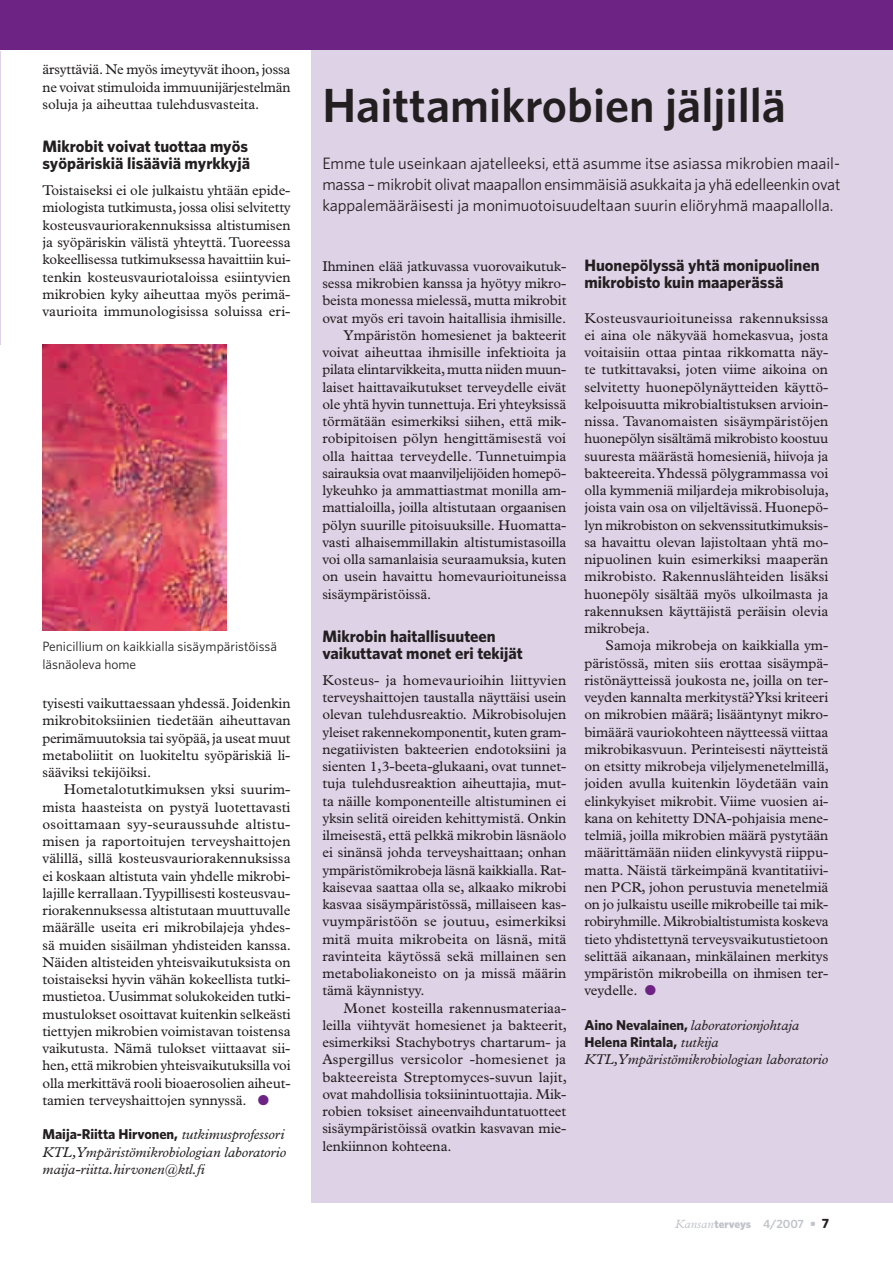
<style>
.page{position:relative;width:893px;height:1263px;background:#fff}
.page>*{position:absolute;margin:0;border:0;box-sizing:border-box;transform-origin:0 0}
.t1{font:600 48px "Whitney";color:#231f20}
.t2{font:16.5px/21px "Whitney";letter-spacing:-.005em;color:#231f20;text-align:justify}
.t3{font:700 16.5px/17.2px "Whitney";color:#231f20}
.t4{font:14.25px/17.2px "Plantin";letter-spacing:-.005em;color:#231f20;text-align:justify}
.t5{font:italic 14.25px/17.2px "Plantin";letter-spacing:-.005em;color:#231f20}
.t6{font:700 14.25px "Whitney";letter-spacing:-.005em;color:#231f20}
.t7{font:13.5px/17.2px "Whitney";color:#231f20}
.t8{font:900 11.25px "Whitney";letter-spacing:-.01em;color:#c0c4ca}
.s1{color:#6d2383}
.s2{font-family:"Plantin";font-weight:400;font-style:italic}
.s3{font-family:"Whitney";font-weight:700;font-style:normal}
.s4{font-family:"Plantin";font-weight:400;font-style:italic;font-size:12px}
.s5{font-weight:600;font-size:12px}
.s6{font-weight:700;font-size:12px}
</style>
<div class="page">
<div style="left:311px;top:47px;width:582px;height:1155px;background:#ded3e6"></div>
<hr style="left:0;top:51px;width:1px;height:293px;background:#ded3e6">
<div style="left:0;top:0;width:893px;height:50px;background:#6d2383"></div>
<img style="left:42px;top:344px;width:185px;height:287px">
<p class="t4" style="left:42px;top:61px;width:250px">ärsyttäviä. Ne myös imeytyvät ihoon, jossa ne voivat stimuloida immuunijärjestelmän soluja ja aiheuttaa tulehdusvasteita.</p>
<p class="t3" style="left:42px;top:137px;width:209px">Mikrobit voivat tuottaa myös syöpäriskiä lisääviä myrkkyjä</p>
<p class="t4" style="left:42px;top:182px;width:250px">Toistaiseksi ei ole julkaistu yhtään epide&shy;miologista tutkimusta, jossa olisi selvitetty kosteusvauriorakennuksissa altistumisen ja syöpäriskin välistä yhteyttä. Tuoreessa kokeellisessa tutkimuksessa havaittiin kui&shy;tenkin kosteusvauriotaloissa esiintyvien mikrobien kyky aiheuttaa myös perimä&shy;vaurioita immunologisissa soluissa eri-</p>
<p class="t7" style="left:42px;top:638px;width:236px">Penicillium on kaikkialla sisäympäristöissä läsnäoleva home</p>
<p class="t4" style="left:42px;top:695px;width:250px">tyisesti vaikuttaessaan yhdessä. Joidenkin mikrobitoksiinien tiedetään aiheuttavan perimämuutoksia tai syöpää, ja useat muut metaboliitit on luokiteltu syöpäriskiä li&shy;sääviksi tekijöiksi.</p>
<p class="t4" style="left:42px;top:781px;width:250px;text-indent:21px">Hometalotutkimuksen yksi suurim&shy;mista haasteista on pystyä luotettavasti osoittamaan syy-seuraussuhde altistu&shy;misen ja raportoitujen terveyshaittojen välillä, sillä kosteusvauriorakennuksissa ei koskaan altistuta vain yhdelle mikrobi&shy;lajille kerrallaan. Tyypillisesti kosteusvau&shy;riorakennuksessa altistutaan muuttuvalle määrälle useita eri mikrobilajeja yhdes&shy;sä muiden sisäilman yhdisteiden kanssa.<br>Näiden altisteiden yhteisvaikutuksista on toistaiseksi hyvin vähän kokeellista tutki&shy;mustietoa. Uusimmat solukokeiden tutki&shy;mustulokset osoittavat kuitenkin selkeästi tiettyjen mikrobien voimistavan toistensa vaikutusta. Nämä tulokset viittaavat sii&shy;hen, että mikrobien yhteisvaikutuksilla voi olla merkittävä rooli bioaerosolien aiheut&shy;tamien terveyshaittojen synnyssä. <span class="s1">●</span></p>
<p class="t6" style="left:42px;top:1126px;width:243px">Maija-Riitta Hirvonen, <span class="s2">tutkimusprofessori</span></p>
<p class="t5" style="left:42px;top:1143px;width:245px">KTL, Ympäristömikrobiologian laboratorio maija-riitta.hirvonen@ktl.fi</p>
<h1 class="t1" style="left:322px;top:77px;width:465px">Haittamikrobien jäljillä</h1>
<p class="t2" style="left:322px;top:153px;width:520px">Emme tule useinkaan ajatelleeksi, että asumme itse asiassa mikrobien maail&shy;massa – mikrobit olivat maapallon ensimmäisiä asukkaita ja yhä edelleenkin ovat kappalemääräisesti ja monimuotoisuudeltaan suurin eliöryhmä maapallolla.</p>
<p class="t4" style="left:322px;top:257px;width:245px">Ihminen elää jatkuvassa vuorovaikutuk-</p>
<p class="t4" style="left:322px;top:275px;width:245px">sessa mikrobien kanssa ja hyötyy mikro-</p>
<p class="t4" style="left:322px;top:292px;width:246px">beista monessa mielessä, mutta mikrobit</p>
<p class="t4" style="left:322px;top:309px;width:245px">ovat myös eri tavoin haitallisia ihmisille.</p>
<p class="t4" style="left:344px;top:326px;width:224px">Ympäristön homesienet ja bakteerit</p>
<p class="t4" style="left:322px;top:344px;width:245px">voivat aiheuttaa ihmisille infektioita ja</p>
<p class="t4" style="left:322px;top:361px;width:245px">pilata elintarvikkeita, mutta niiden muun-</p>
<p class="t4" style="left:322px;top:378px;width:245px">laiset haittavaikutukset terveydelle eivät</p>
<p class="t4" style="left:322px;top:395px;width:245px">ole yhtä hyvin tunnettuja. Eri yhteyksissä</p>
<p class="t4" style="left:322px;top:413px;width:245px">törmätään esimerkiksi siihen, että mik-</p>
<p class="t4" style="left:322px;top:430px;width:245px">robipitoisen pölyn hengittämisestä voi</p>
<p class="t4" style="left:322px;top:447px;width:245px">olla haittaa terveydelle. Tunnetuimpia</p>
<p class="t4" style="left:322px;top:464px;width:245px">sairauksia ovat maanviljelijöiden homepö-</p>
<p class="t4" style="left:322px;top:482px;width:245px">lykeuhko ja ammattiastmat monilla am-</p>
<p class="t4" style="left:322px;top:499px;width:245px">mattialoilla, joilla altistutaan orgaanisen</p>
<p class="t4" style="left:322px;top:516px;width:245px">pölyn suurille pitoisuuksille. Huomatta-</p>
<p class="t4" style="left:322px;top:533px;width:246px">vasti alhaisemmillakin altistumistasoilla</p>
<p class="t4" style="left:322px;top:551px;width:245px">voi olla samanlaisia seuraamuksia, kuten</p>
<p class="t4" style="left:322px;top:568px;width:246px">on usein havaittu homevaurioituneissa</p>
<p class="t4" style="left:322px;top:585px;width:110px">sisäympäristöissä.</p>
<p class="t3" style="left:322px;top:627px;width:202px">Mikrobin haitallisuuteen vaikuttavat monet eri tekijät</p>
<p class="t4" style="left:322px;top:671px;width:246px">Kosteus- ja homevaurioihin liittyvien terveyshaittojen taustalla näyttäisi usein olevan tulehdusreaktio. Mikrobisolujen yleiset rakennekomponentit, kuten gram&shy;negatiivisten bakteerien endotoksiini ja sienten 1,3-beeta-glukaani, ovat tunnet&shy;tuja tulehdusreaktion aiheuttajia, mut&shy;ta näille komponenteille altistuminen ei yksin selitä oireiden kehittymistä. Onkin ilmeisestä, että pelkkä mikrobin läsnäolo ei sinänsä johda terveyshaittaan; onhan ympäristömikrobeja läsnä kaikkialla. Rat&shy;kaisevaa saattaa olla se, alkaako mikrobi kasvaa sisäympäristössä, millaiseen kas&shy;vuympäristöön se joutuu, esimerkiksi mitä muita mikrobeita on läsnä, mitä ravinteita käytössä sekä millainen sen metaboliakoneisto on ja missä määrin tämä käynnistyy.</p>
<p class="t4" style="left:322px;top:999px;width:246px;text-indent:21px">Monet kosteilla rakennusmateriaa&shy;leilla viihtyvät homesienet ja bakteerit, esimerkiksi Stachybotrys chartarum- ja Aspergillus versicolor -homesienet ja bakteereista Streptomyces-suvun lajit, ovat mahdollisia toksiinintuottajia. Mik&shy;robien toksiset aineenvaihduntatuotteet sisäympäristöissä ovatkin kasvavan mie&shy;lenkiinnon kohteena.</p>
<p class="t3" style="left:584px;top:256px;width:237px">Huonepölyssä yhtä monipuolinen mikrobisto kuin maaperässä</p>
<p class="t4" style="left:584px;top:309px;width:246px">Kosteusvaurioituneissa rakennuksissa ei aina ole näkyvää homekasvua, josta voitaisiin ottaa pintaa rikkomatta näy&shy;te tutkittavaksi, joten viime aikoina on selvitetty huonepölynäytteiden käyttö&shy;kelpoisuutta mikrobialtistuksen arvioin&shy;nissa. Tavanomaisten sisäympäristöjen huonepölyn sisältämä mikrobisto koostuu suuresta määrästä homesieniä, hiivoja ja bakteereita. Yhdessä pölygrammassa voi olla kymmeniä miljardeja mikrobisoluja, joista vain osa on viljeltävissä. Huonepö&shy;lyn mikrobiston on sekvenssitutkimuksis&shy;sa havaittu olevan lajistoltaan yhtä mo&shy;nipuolinen kuin esimerkiksi maaperän mikrobisto. Rakennuslähteiden lisäksi huonepöly sisältää myös ulkoilmasta ja rakennuksen käyttäjistä peräisin olevia mikrobeja.</p>
<p class="t4" style="left:584px;top:637px;width:246px;text-indent:21px">Samoja mikrobeja on kaikkialla ym&shy;päristössä, miten siis erottaa sisäympä&shy;ristönäytteissä joukosta ne, joilla on ter&shy;veyden kannalta merkitystä? Yksi kriteeri on mikrobien määrä; lisääntynyt mikro&shy;bimäärä vauriokohteen näytteessä viittaa mikrobikasvuun. Perinteisesti näytteistä on etsitty mikrobeja viljelymenetelmillä, joiden avulla kuitenkin löydetään vain elinkykyiset mikrobit. Viime vuosien ai&shy;kana on kehitetty DNA-pohjaisia mene&shy;telmiä, joilla mikrobien määrä pystytään määrittämään niiden elinkyvystä riippu&shy;matta. Näistä tärkeimpänä kvantitatiivi&shy;nen PCR, johon perustuvia menetelmiä on jo julkaistu useille mikrobeille tai mik&shy;robiryhmille. Mikrobialtistumista koskeva tieto yhdistettynä terveysvaikutustietoon selittää aikanaan, minkälainen merkitys ympäristön mikrobeilla on ihmisen ter&shy;veydelle. <span class="s1">●</span></p>
<p class="t5" style="left:584px;top:1016px;width:216px"><span class="s3">Aino Nevalainen,</span> laboratorionjohtaja</p>
<p class="t6" style="left:584px;top:1033px;width:136px">Helena Rintala, <span class="s2">tutkija</span></p>
<p class="t5" style="left:584px;top:1051px;width:245px">KTL, Ympäristömikrobiologian laboratorio</p>
<p class="t8" style="left:675px;top:1217px;width:142px"><span class="s4">Kansan</span>terveys <span class="s5">4/2007</span> <span class="s6">•</span></p>
</div>
